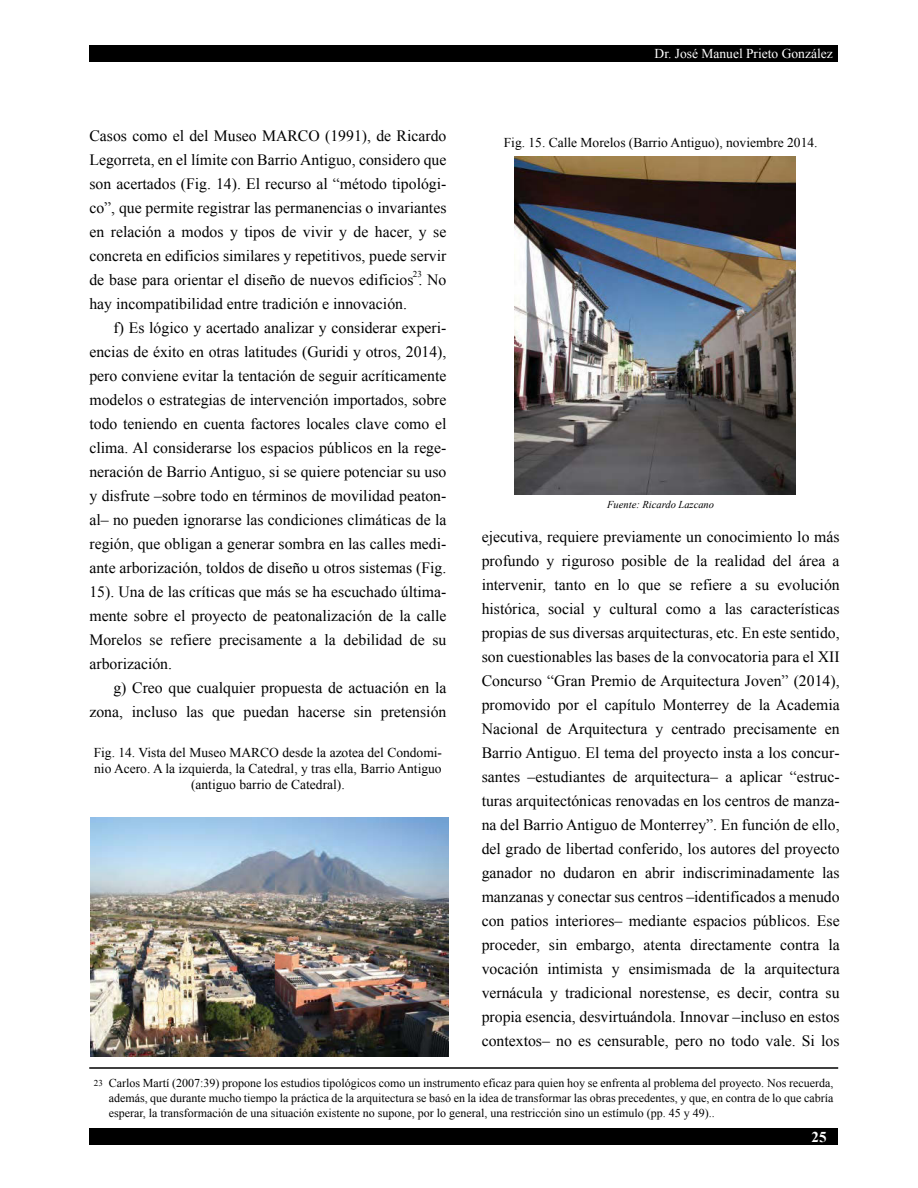
<style>
.page{position:relative;width:918px;height:1188px;background:#fff}
.page>*{position:absolute;margin:0;border:0;box-sizing:border-box;transform-origin:0 0}
.t1{font:15.75px/24px "Times New Roman";color:#000;text-align:justify}
.t2{font:700 15px "Times New Roman";color:#fff}
.t3{font:13.5px/16.2px "Times New Roman";color:#000;text-align:center}
.t4{font:13.5px "Times New Roman";color:#fff}
.t5{font:12px/15px "Times New Roman";color:#000;text-align:justify}
.t6{font:italic 10.5px "Times New Roman";color:#000}
.t7{font:9px "Times New Roman";color:#000}
.s1{font-size:9px}
</style>
<div class="page">
<div style="left:89px;top:1128px;width:749px;height:16px;background:#000"></div>
<div style="left:89px;top:45px;width:749px;height:16px;background:#000"></div>
<hr style="left:89px;top:1067px;width:749px;height:2px;background:#000">
<img style="left:514px;top:157px;width:281px;height:338px">
<img style="left:91px;top:818px;width:357px;height:238px">
<p class="t4" style="left:655px;top:45px;width:180px">Dr. José Manuel Prieto González</p>
<p class="t1" style="left:89px;top:124px;width:359px">Casos como el del Museo MARCO (1991), de Ricardo Legorreta, en el límite con Barrio Antiguo, considero que son acertados (Fig. 14). El recurso al “método tipológi&shy;co”, que permite registrar las permanencias o invariantes en relación a modos y tipos de vivir y de hacer, y se concreta en edificios similares y repetitivos, puede servir de base para orientar el diseño de nuevos edificios . No hay incompatibilidad entre tradición e innovación.</p>
<p class="t1" style="left:89px;top:316px;width:359px;text-indent:24px">f) Es lógico y acertado analizar y considerar experi&shy;encias de éxito en otras latitudes (Guridi y otros, 2014), pero conviene evitar la tentación de seguir acríticamente modelos o estrategias de intervención importados, sobre todo teniendo en cuenta factores locales clave como el clima. Al considerarse los espacios públicos en la rege&shy;neración de Barrio Antiguo, si se quiere potenciar su uso y disfrute –sobre todo en términos de movilidad peaton&shy;al– no pueden ignorarse las condiciones climáticas de la región, que obligan a generar sombra en las calles medi&shy;ante arborización, toldos de diseño u otros sistemas (Fig.<br>15). Una de las críticas que más se ha escuchado última&shy;mente sobre el proyecto de peatonalización de la calle Morelos se refiere precisamente a la debilidad de su arborización.</p>
<p class="t1" style="left:89px;top:676px;width:359px;text-align:right">g) Creo que cualquier propuesta de actuación en la zona, incluso las que puedan hacerse sin pretensión</p>
<p class="t3" style="left:504px;top:134px;width:315px">Fig. 15. Calle Morelos (Barrio Antiguo), noviembre 2014.</p>
<p class="t7" style="left:413px;top:269px;width:10px">23</p>
<p class="t6" style="left:607px;top:498px;width:108px">Fuente: Ricardo Lazcano</p>
<p class="t1" style="left:482px;top:525px;width:360px">ejecutiva, requiere previamente un conocimiento lo más profundo y riguroso posible de la realidad del área a intervenir, tanto en lo que se refiere a su evolución histórica, social y cultural como a las características propias de sus diversas arquitecturas, etc. En este sentido, son cuestionables las bases de la convocatoria para el XII Concurso “Gran Premio de Arquitectura Joven” (2014), promovido por el capítulo Monterrey de la Academia Nacional de Arquitectura y centrado precisamente en Barrio Antiguo. El tema del proyecto insta a los concur&shy;santes –estudiantes de arquitectura– a aplicar “estruc&shy;turas arquitectónicas renovadas en los centros de manza&shy;na del Barrio Antiguo de Monterrey”. En función de ello, del grado de libertad conferido, los autores del proyecto ganador no dudaron en abrir indiscriminadamente las manzanas y conectar sus centros –identificados a menudo con patios interiores– mediante espacios públicos. Ese proceder, sin embargo, atenta directamente contra la vocación intimista y ensimismada de la arquitectura vernácula y tradicional norestense, es decir, contra su propia esencia, desvirtuándola. Innovar –incluso en estos contextos– no es censurable, pero no todo vale. Si los</p>
<p class="t5" style="left:109px;top:1075px;width:726px;text-indent:-15px"><span class="s1">23</span> Carlos Martí (2007:39) propone los estudios tipológicos como un instrumento eficaz para quien hoy se enfrenta al problema del proyecto. Nos recuerda, además, que durante mucho tiempo la práctica de la arquitectura se basó en la idea de transformar las obras precedentes, y que, en contra de lo que cabría esperar, la transformación de una situación existente no supone, por lo general, una restricción sino un estímulo (pp. 45 y 49)..</p>
<p class="t3" style="left:94px;top:744px;width:350px">Fig. 14. Vista del Museo MARCO desde la azotea del Condomi&shy;nio Acero. A la izquierda, la Catedral, y tras ella, Barrio Antiguo (antiguo barrio de Catedral).</p>
<p class="t2" style="left:812px;top:1129px;width:16px">25</p>
</div>
